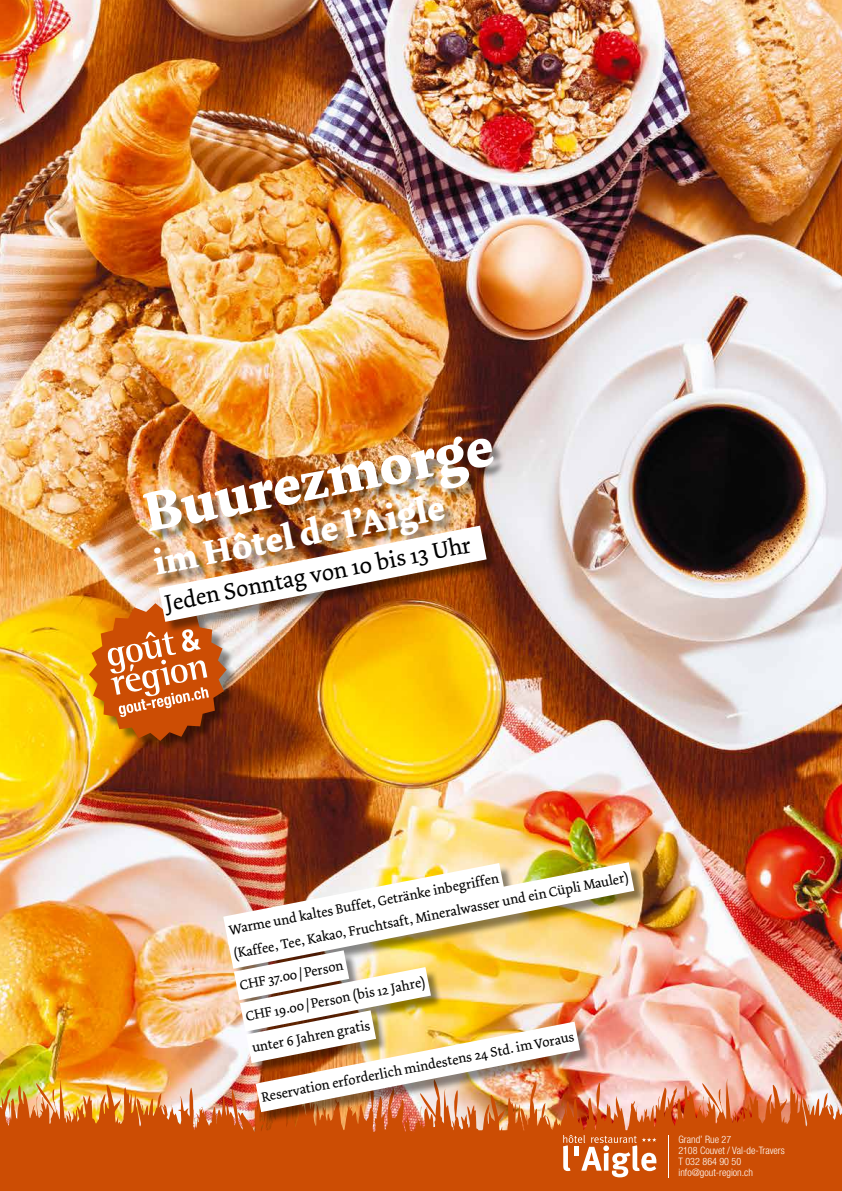
<style>
.page{position:relative;width:842px;height:1191px;background:#fff}
.page>*{position:absolute;margin:0;border:0;box-sizing:border-box;transform-origin:0 0}
.t1{font:700 56.9px "Dolly";color:#fff}
.t2{font:700 35.6px "Dolly";color:#fff}
.t3{font:23.7px "Dolly";color:#000}
.t4{font:14px/24px "Dolly";color:#000}
.t5{font:300 condensed 10.2px/10.8px "Helvetica Neue";color:#fff}
.t6{font:300 condensed 10.1px "Helvetica Neue";color:#fff}
.s1{font-size:10.1px}
.s2{font-size:10.2px}
</style>
<div class="page">
<img style="left:0;top:0;width:842px;height:1078px">
<svg style="left:0;top:1078px;width:842px;height:113px;background:#d2621e"></svg>
<hr style="left:668px;top:1134px;width:1px;height:43px;background:#fff">
<svg style="left:563px;top:1134px;width:93px;height:43px"></svg>
<div style="left:91px;top:605px;width:147px;height:147px;background:#000;opacity:.45"></div>
<svg style="left:89px;top:603px;width:138px;height:138px;background:#cc7228"></svg>
<div style="left:145px;top:438px;width:361px;height:196px;background:#000;opacity:.45"></div>
<img style="left:122px;top:502px;width:402px;height:143px">
<div style="left:225px;top:864px;width:421px;height:260px;background:#000;opacity:.45"></div>
<img style="left:197px;top:842px;width:468px;height:146px">
<img style="left:203px;top:930px;width:259px;height:152px">
<img style="left:224px;top:1001px;width:387px;height:130px">
<h1 class="t1" style="left:137px;top:478px;width:356px;rotate:-11deg">Buurezmorge</h1>
<h2 class="t2" style="left:150px;top:541px;width:297px;rotate:-11deg">im Hôtel de l’Aigle</h2>
<h3 class="t3" style="left:162px;top:590px;width:313px;rotate:-11deg">Jeden Sonntag von 10 bis 13 Uhr</h3>
<p class="t4" style="left:227px;top:918px;width:403px;rotate:-11deg">Warme und kaltes Buffet, Getränke inbegriffen<br>(Kaffee, Tee, Kakao, Fruchtsaft, Mineralwasser und ein Cüpli Mauler)</p>
<p class="t4" style="left:238px;top:973px;width:107px;rotate:-11deg">CHF 37.00/Person</p>
<p class="t4" style="left:244px;top:1005px;width:184px;rotate:-11deg">CHF 19.00/Person (bis 12 Jahre)</p>
<p class="t4" style="left:250px;top:1036px;width:122px;rotate:-11deg">unter 6 Jahren gratis</p>
<p class="t4" style="left:259px;top:1085px;width:320px;rotate:-11deg">Reservation erforderlich mindestens 24 Std. im Voraus</p>
<p class="t5" style="left:678px;top:1134px;width:108px">Grand’ Rue <span class="s1">27<br>2108</span> Couvet / Val-de-Travers</p>
<p class="t6" style="left:678px;top:1156px;width:64px"><span class="s2">T</span> 032 864 90 50</p>
<p class="t5" style="left:678px;top:1167px;width:76px">info@gout-region.ch</p>
</div>
